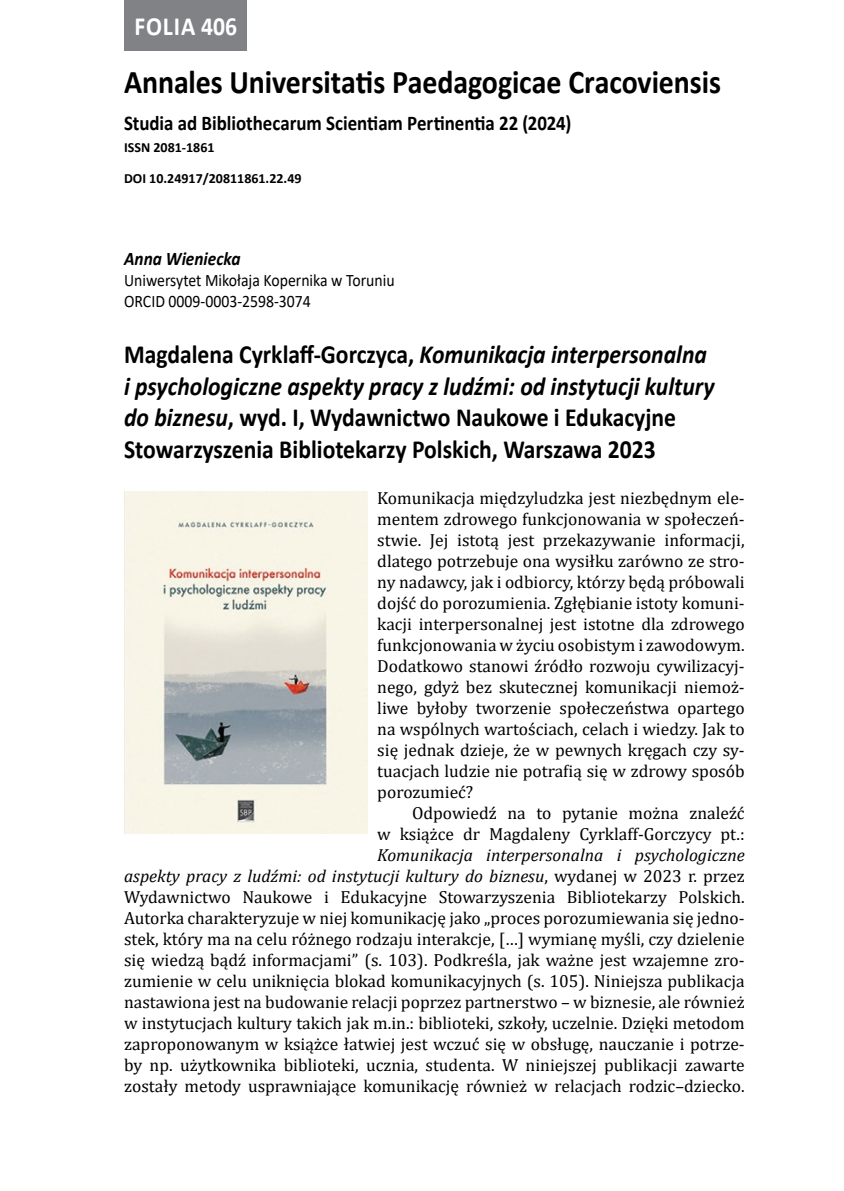
<style>
.page{position:relative;width:844px;height:1191px;background:#fff}
.page>*{position:absolute;margin:0;border:0;box-sizing:border-box;transform-origin:0 0}
.t1{font:700 33.25px "Calibri";letter-spacing:-.005em;color:#000;scale:.9 1}
.t2{font:700 26.25px/31.5px "Calibri";color:#000;scale:.9 1}
.t3{font:700 26.25px "Calibri";letter-spacing:.035em;color:#fff;scale:.9 1}
.t4{font:700 21px "Calibri";letter-spacing:-.005em;color:#000;scale:.9 1}
.t5{font:italic 700 19.25px "Calibri";color:#000;scale:.9 1}
.t6{font:17.5px/21px "Cambria";color:#000;text-align:justify}
.t7{font:17.5px/21px "Calibri";color:#000;scale:.9 1}
.t8{font:700 14px "Calibri";color:#000}
.s1{font-style:italic}
</style>
<div class="page">
<div style="left:124px;top:0;width:123px;height:51px;background:#808285"></div>
<img style="left:124px;top:492px;width:243px;height:342px">
<h2 class="t3" style="left:134px;top:8px;width:116px">Folia 406</h2>
<h1 class="t1" style="left:124px;top:59px;width:664px">Annales Universitatis Paedagogicae Cracoviensis</h1>
<p class="t4" style="left:124px;top:108px;width:498px">Studia ad Bibliothecarum Scientiam Pertinentia 22 (2024)</p>
<p class="t8" style="left:124px;top:138px;width:92px">ISSN 2081-1861</p>
<p class="t8" style="left:124px;top:168px;width:179px">DOI 10.24917/20811861.22.49</p>
<p class="t5" style="left:124px;top:245px;width:131px">Anna Wieniecka</p>
<p class="t7" style="left:124px;top:269px;width:302px">Uniwersytet Mikołaja Kopernika w Toruniu<br>ORCID 0009-0003-2598-3074</p>
<p class="t2" style="left:124px;top:338px;width:657px">Magdalena Cyrklaff-Gorczyca, <span class="s1">Komunikacja interpersonalna i psychologiczne aspekty pracy z ludźmi: od instytucji kultury do biznesu</span>, wyd. I, Wydawnictwo Naukowe i Edukacyjne Stowarzyszenia Bibliotekarzy Polskich, Warszawa 2023</p>
<p class="t6" style="left:377px;top:487px;width:369px">Komunikacja międzyludzka jest niezbędnym ele&shy;mentem zdrowego funkcjonowania w społeczeń&shy;stwie. Jej istotą jest przekazywanie informacji, dlatego potrzebuje ona wysiłku zarówno ze stro&shy;ny nadawcy, jak i odbiorcy, którzy będą próbowali dojść do porozumienia. Zgłębianie istoty komuni&shy;kacji interpersonalnej jest istotne dla zdrowego funkcjonowania w życiu osobistym i zawodowym.<br>Dodatkowo stanowi źródło rozwoju cywilizacyj&shy;nego, gdyż bez skutecznej komunikacji niemoż&shy;liwe byłoby tworzenie społeczeństwa opartego na wspólnych wartościach, celach i wiedzy. Jak to się jednak dzieje, że w pewnych kręgach czy sy&shy;tuacjach ludzie nie potrafią się w zdrowy sposób porozumieć?</p>
<p class="t6" style="left:377px;top:802px;width:369px;text-align:right">Odpowiedź na to pytanie można znaleźć<br>w książce dr Magdaleny Cyrklaff-Gorczycy pt.:</p>
<p class="t6" style="left:124px;top:844px;width:622px;text-indent:253px"><span class="s1">Komunikacja interpersonalna i psychologiczne aspekty pracy z ludźmi: od instytucji kultury do biznesu</span>, wydanej w 2023 r. przez Wydawnictwo Naukowe i Edukacyjne Stowarzyszenia Bibliotekarzy Polskich.<br>Autorka charakteryzuje w niej komunikację jako „proces porozumiewania się jedno&shy;stek, który ma na celu różnego rodzaju interakcje, […] wymianę myśli, czy dzielenie się wiedzą bądź informacjami” (s. 103). Podkreśla, jak ważne jest wzajemne zro&shy;zumienie w celu uniknięcia blokad komunikacyjnych (s. 105). Niniejsza publikacja nastawiona jest na budowanie relacji poprzez partnerstwo – w biznesie, ale również w instytucjach kultury takich jak m.in.: biblioteki, szkoły, uczelnie. Dzięki metodom zaproponowanym w książce łatwiej jest wczuć się w obsługę, nauczanie i potrze&shy;by np. użytkownika biblioteki, ucznia, studenta. W niniejszej publikacji zawarte zostały metody usprawniające komunikację również w relacjach rodzic–dziecko.</p>
</div>
